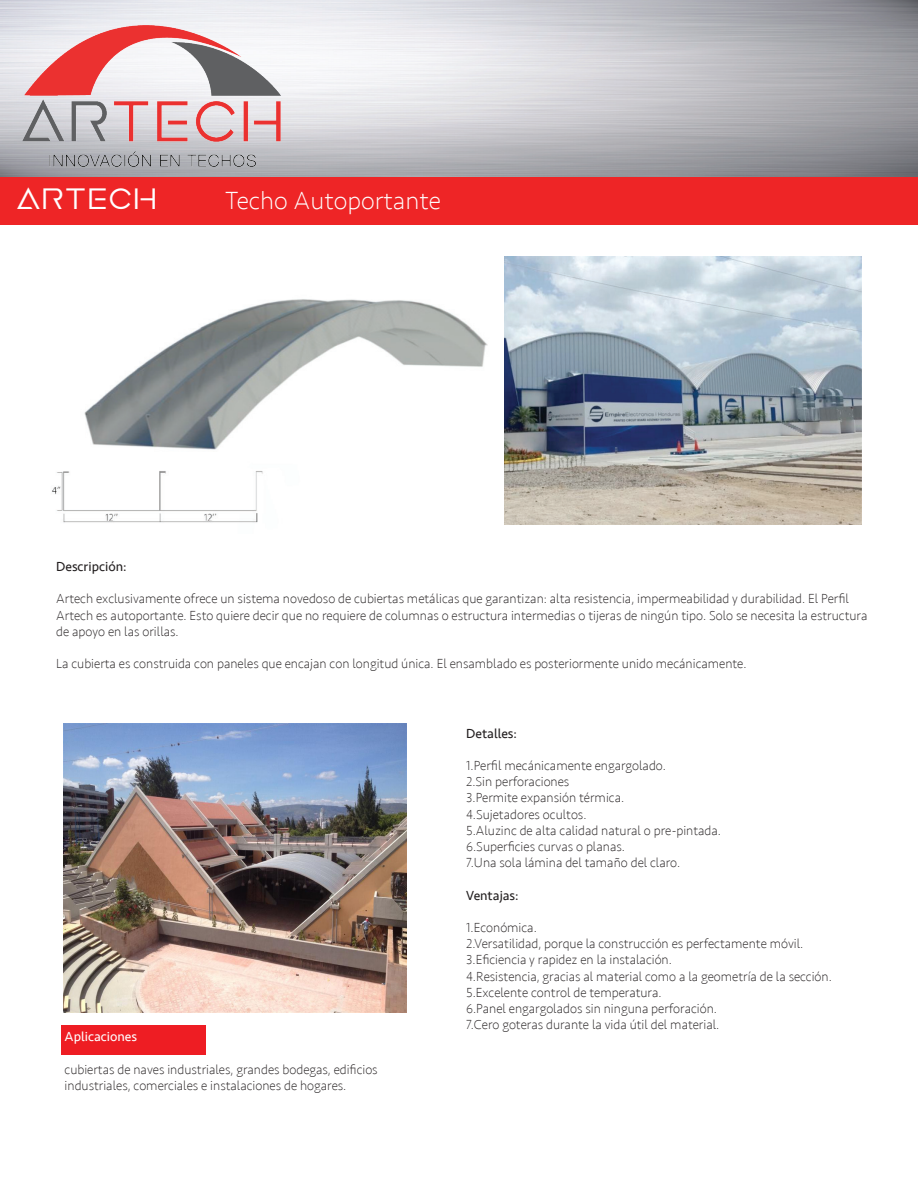
<style>
.page{position:relative;width:918px;height:1188px;background:#fff}
.page>*{position:absolute;margin:0;border:0;box-sizing:border-box;transform-origin:0 0}
.t1{font:33px "Earth Orbiter";color:#fff;scale:1.04 1}
.t2{font:200 25.5px "Seravek";color:#fff;scale:1.04 1}
.t3{font:200 13.5px/16.2px "Seravek";color:#231f20}
.t4{font:13.5px "Seravek";color:#231f20}
.t5{font:13.5px "Seravek";color:#fff}
</style>
<div class="page">
<img style="left:0;top:0;width:918px;height:178px">
<img style="left:504px;top:257px;width:357px;height:267px">
<div style="left:61px;top:1025px;width:145px;height:30px;background:#ee1d23"></div>
<img style="left:20px;top:25px;width:265px;height:142px">
<div style="left:0;top:178px;width:918px;height:47px;background:#ee2526"></div>
<img style="left:63px;top:724px;width:343px;height:288px">
<img style="left:52px;top:299px;width:436px;height:224px">
<h1 class="t1" style="left:16px;top:183px;width:138px">ARTECH</h1>
<h2 class="t2" style="left:225px;top:186px;width:209px">Techo Autoportante</h2>
<p class="t4" style="left:56px;top:556px;width:72px">Descripción:</p>
<p class="t3" style="left:56px;top:591px;width:813px">Artech exclusivamente ofrece un sistema novedoso de cubiertas metálicas que garantizan: alta resistencia, impermeabilidad y durabilidad. El Perfil<br>Artech es autoportante. Esto quiere decir que no requiere de columnas o estructura intermedias o tijeras de ningún tipo. Solo se necesita la estructura de apoyo en las orillas.</p>
<p class="t3" style="left:56px;top:656px;width:692px">La cubierta es construida con paneles que encajan con longitud única. El ensamblado es posteriormente unido mecánicamente.</p>
<p class="t5" style="left:65px;top:1027px;width:74px">Aplicaciones</p>
<p class="t3" style="left:65px;top:1061px;width:315px">cubiertas de naves industriales, grandes bodegas, edificios industriales, comerciales e instalaciones de hogares.</p>
<p class="t4" style="left:466px;top:723px;width:52px">Detalles:</p>
<p class="t3" style="left:466px;top:758px;width:256px">1.Perfil mecánicamente engargolado.<br>2.Sin perforaciones<br>3.Permite expansión térmica.<br>4.Sujetadores ocultos.<br>5.Aluzinc de alta calidad natural o pre-pintada.<br>6.Superficies curvas o planas.<br>7.Una sola lámina del tamaño del claro.</p>
<p class="t4" style="left:466px;top:885px;width:54px">Ventajas:</p>
<p class="t3" style="left:466px;top:920px;width:367px">1.Económica.<br>2.Versatilidad, porque la construcción es perfectamente móvil.<br>3.Eficiencia y rapidez en la instalación.<br>4.Resistencia, gracias al material como a la geometría de la sección.<br>5.Excelente control de temperatura.<br>6.Panel engargolados sin ninguna perforación.<br>7.Cero goteras durante la vida útil del material.</p>
</div>
